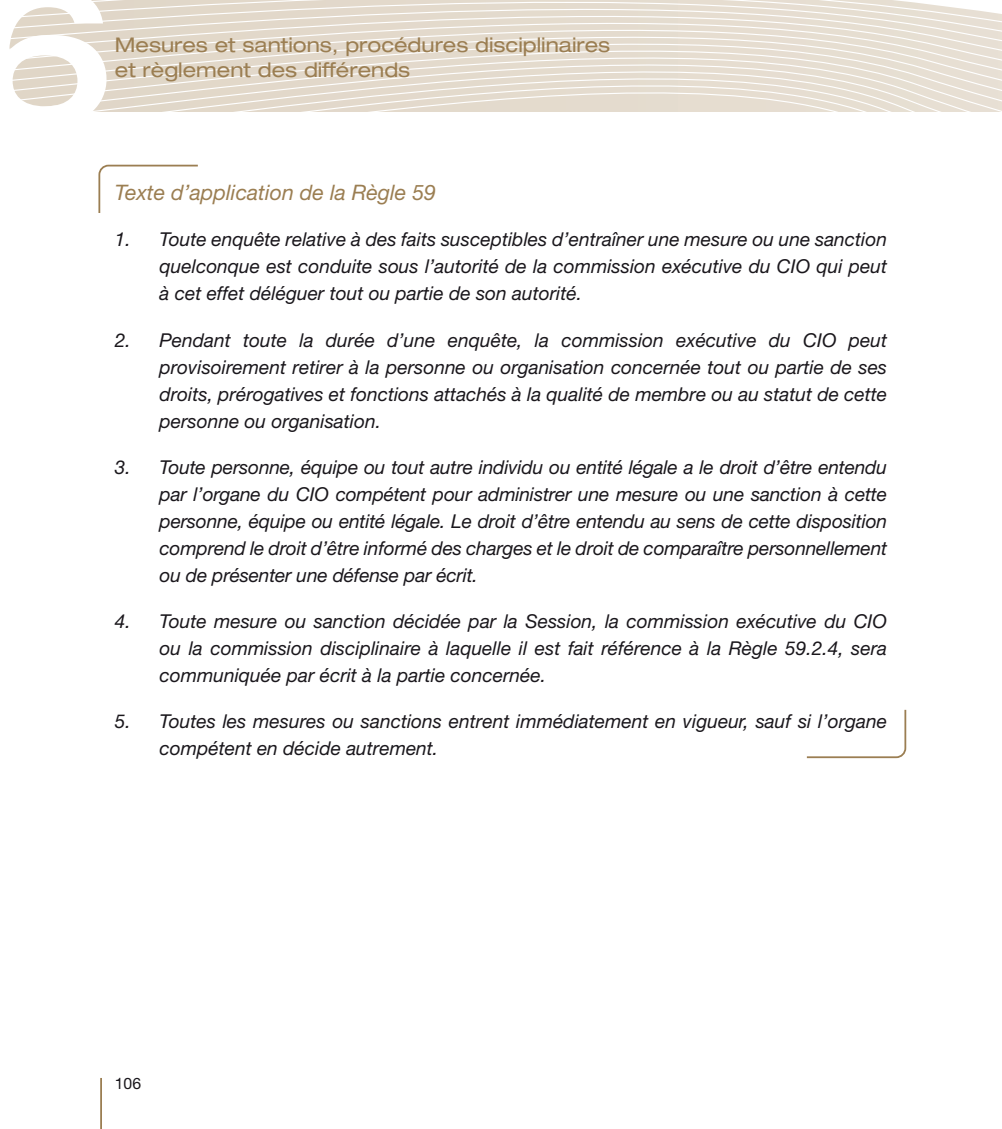
<style>
.page{position:relative;width:1002px;height:1129px;background:#fff}
.page>*{position:absolute;margin:0;border:0;box-sizing:border-box;transform-origin:0 0}
.Règle_Titre{font:italic 21.38px "Helvetica Neue LT Std";color:#9b7e52}
.t1{font:expanded 20.25px/24.8px "Helvetica Neue LT Std";color:#9b7e52}
.Règle_1{font:italic 19.12px/27px "Helvetica Neue LT Std";color:#1a171c;text-align:justify}
.t2{font:15.75px "Helvetica Neue LT Std";color:#1a171c}
</style>
<div class="page">
<svg style="left:106px;top:0;width:895px;height:112px;background:#e7dfd4"></svg>
<hr style="left:100px;top:1078px;width:2px;height:51px;background:#9b7e52">
<svg style="left:9px;top:0;width:97px;height:112px"></svg>
<svg style="left:98px;top:164px;width:100px;height:49px"></svg>
<svg style="left:806px;top:709px;width:101px;height:50px"></svg>
<p class="t1" style="left:115px;top:32px;width:497px">Mesures et santions, procédures disciplinaires et règlement des différends</p>
<p class="Règle_Titre" style="left:115px;top:180px;width:323px">Texte d’application de la Règle 59</p>
<p class="Règle_1" style="left:159px;top:226px;width:729px;text-indent:-45px">1. Toute enquête relative à des faits susceptibles d’entraîner une mesure ou une sanction quelconque est conduite sous l’autorité de la commission exécutive du CIO qui peut à cet effet déléguer tout ou partie de son autorité.</p>
<p class="Règle_1" style="left:159px;top:326px;width:729px;text-indent:-45px">2. Pendant toute la durée d’une enquête, la commission exécutive du CIO peut provisoirement retirer à la personne ou organisation concernée tout ou partie de ses droits, prérogatives et fonctions attachés à la qualité de membre ou au statut de cette personne ou organisation.</p>
<p class="Règle_1" style="left:159px;top:453px;width:729px;text-indent:-45px">3. Toute personne, équipe ou tout autre individu ou entité légale a le droit d’être entendu par l’organe du CIO compétent pour administrer une mesure ou une sanction à cette personne, équipe ou entité légale. Le droit d’être entendu au sens de cette disposition comprend le droit d’être informé des charges et le droit de comparaître personnellement ou de présenter une défense par écrit.</p>
<p class="Règle_1" style="left:159px;top:607px;width:729px;text-indent:-45px">4. Toute mesure ou sanction décidée par la Session, la commission exécutive du CIO ou la commission disciplinaire à laquelle il est fait référence à la Règle 59.2.4, sera communiquée par écrit à la partie concernée.</p>
<p class="Règle_1" style="left:159px;top:707px;width:729px;text-indent:-45px">5. Toutes les mesures ou sanctions entrent immédiatement en vigueur, sauf si l’organe compétent en décide autrement.</p>
<p class="t2" style="left:115px;top:1074px;width:28px">106</p>
</div>
